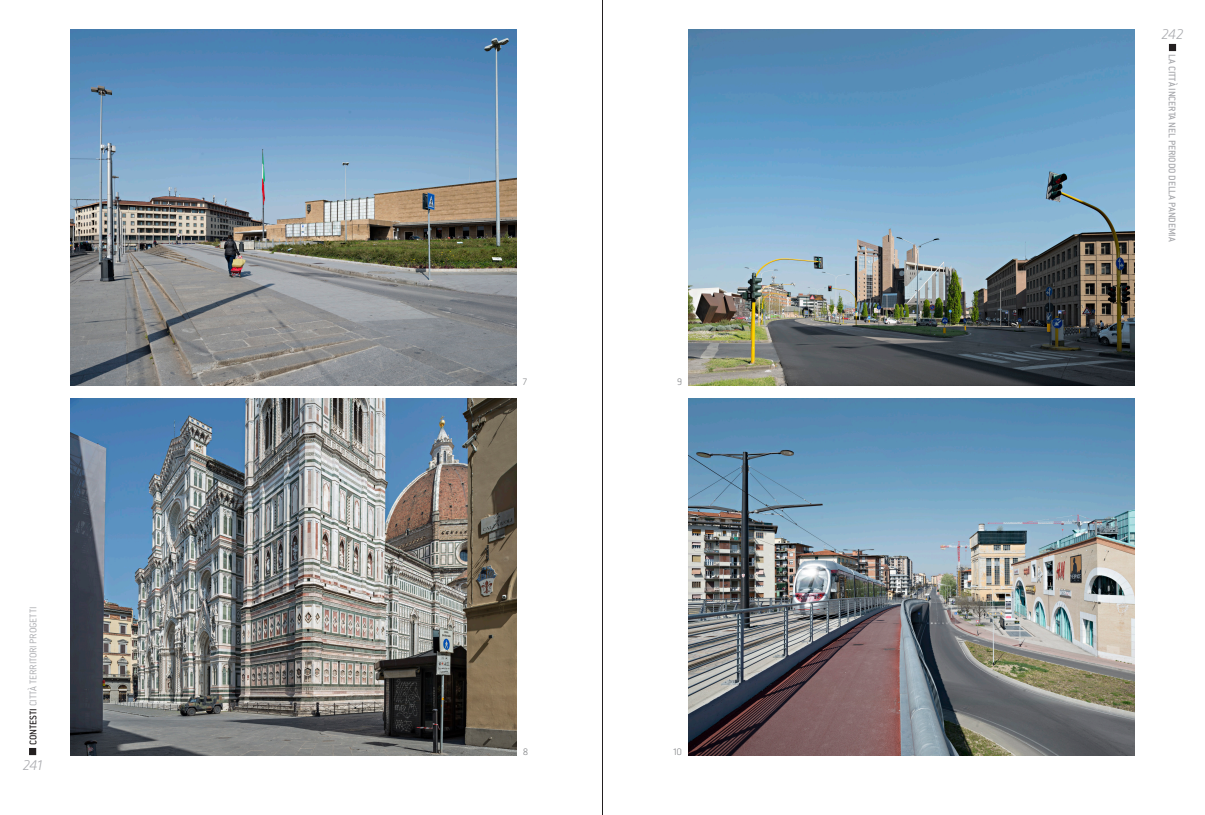
<style>
.page{position:relative;width:1205px;height:815px;background:#fff}
.page>*{position:absolute;margin:0;border:0;box-sizing:border-box;transform-origin:0 0}
.t1{font:italic 300 15px "Klavika";letter-spacing:-.025em;color:#a8a9ad}
.t2{font:500 10.62px "Conduit ITC";letter-spacing:-.01em;color:#a8a9ad}
.t3{font:300 10.62px "Conduit ITC";letter-spacing:-.01em;color:#a8a9ad}
.Dida__Citazioni_picc{font:300 10px "Klavika";color:#808285}
.s1{font-weight:500;color:#231f20}
</style>
<div class="page">
<div style="left:29px;top:748px;width:7px;height:7px;border:1px solid #231f20"></div>
<div style="left:1169px;top:44px;width:7px;height:7px;border:1px solid #231f20"></div>
<hr style="left:602px;top:0;width:1px;height:815px;background:#231f20">
<img style="left:688px;top:399px;width:446px;height:356px">
<img style="left:688px;top:29px;width:446px;height:356px">
<img style="left:71px;top:399px;width:445px;height:356px">
<img style="left:71px;top:29px;width:445px;height:356px">
<p class="t3" style="left:27px;top:745px;width:140px;rotate:-90deg"><span class="s1">CONTESTI</span> CITTÀ TERRITORI PROGETTI</p>
<h1 class="t1" style="left:23px;top:756px;width:21px">241</h1>
<p class="Dida__Citazioni_picc" style="left:523px;top:376px;width:6px">7</p>
<p class="Dida__Citazioni_picc" style="left:677px;top:376px;width:7px">9</p>
<p class="Dida__Citazioni_picc" style="left:523px;top:746px;width:7px">8</p>
<p class="Dida__Citazioni_picc" style="left:673px;top:746px;width:10px">10</p>
<h1 class="t1" style="left:1161px;top:25px;width:23px">242</h1>
<p class="t2" style="left:1178px;top:54px;width:189px;rotate:90deg">LA CITTÀ INCERTA NEL PERIODO DELLA PANDEMIA</p>
</div>
